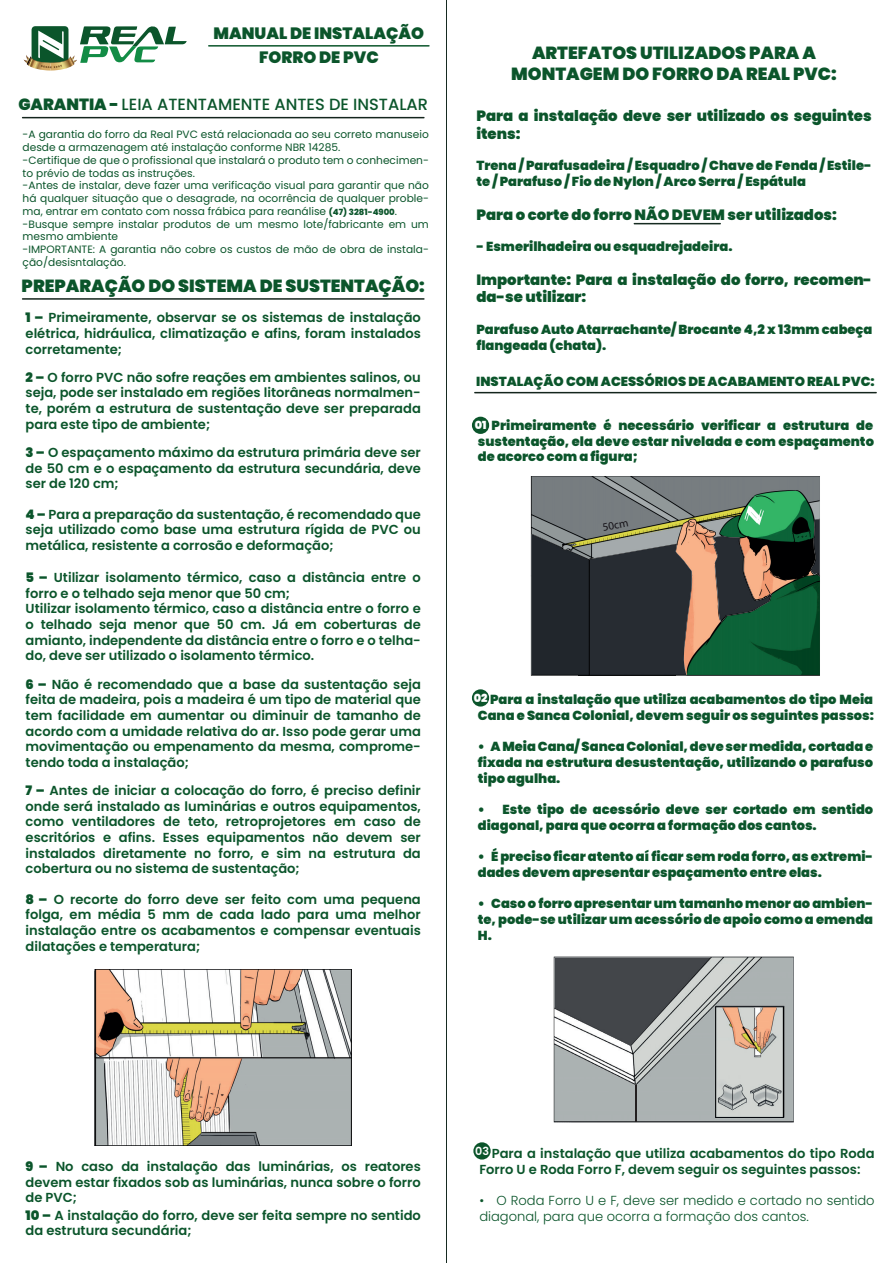
<style>
.page{position:relative;width:893px;height:1263px;background:#fff}
.page>*{position:absolute;margin:0;border:0;box-sizing:border-box;transform-origin:0 0}
.t1{font:900 17.55px/21px "Poppins";color:#0b552b;text-align:center}
.t2{font:900 16.35px/23.4px "Poppins";color:#0b552b;text-align:center}
.t3{font:500 16.2px "Poppins";color:#0b552b}
.t4{font:900 14.85px/17.9px "Poppins";color:#0b552b}
.t5{font:600 13.05px/15.8px "Poppins";color:#0b552b;text-align:justify}
.t6{font:900 13.05px/15.8px "Poppins";color:#0b552b}
.t7{font:300 13.05px/15.8px "Poppins";color:#0b552b}
.t8{font:700 11.25px "Myriad Pro";color:#161319}
.t9{font:900 11.1px "Poppins";color:#fff}
.t10{font:600 11.1px "Poppins";color:#fff}
.t11{font:10.65px/12.8px "Poppins";color:#0b552b}
.s1{font-weight:900}
.s2{font-weight:800;font-size:8.55px}
</style>
<div class="page">
<hr style="left:208px;top:45px;width:222px;height:2px;background:#0b552b">
<hr style="left:22px;top:298px;width:403px;height:2px;background:#14251d">
<hr style="left:22px;top:117px;width:403px;height:1px;background:#14251d">
<img style="left:95px;top:969px;width:257px;height:177px">
<svg style="left:24px;top:26px;width:163px;height:45px"></svg>
<div style="left:472px;top:417px;width:17px;height:17px;background:#0b552b;border-radius:50%"></div>
<hr style="left:634px;top:223px;width:87px;height:1px;background:#162b21">
<hr style="left:474px;top:392px;width:403px;height:1px;background:#14251d">
<img style="left:531px;top:476px;width:289px;height:100px">
<img style="left:676px;top:576px;width:144px;height:100px">
<img style="left:579px;top:675px;width:97px;height:1px">
<div style="left:472px;top:689px;width:17px;height:17px;background:#0b552b;border-radius:50%"></div>
<div style="left:473px;top:1142px;width:18px;height:17px;background:#0b552b;border-radius:50%"></div>
<svg style="left:745px;top:505px;width:16px;height:19px"></svg>
<img style="left:531px;top:534px;width:161px;height:141px">
<img style="left:811px;top:519px;width:9px;height:57px">
<img style="left:713px;top:536px;width:58px;height:86px">
<svg style="left:596px;top:520px;width:45px;height:16px"></svg>
<img style="left:554px;top:957px;width:240px;height:165px">
<img style="left:555px;top:958px;width:156px;height:88px">
<hr style="left:635px;top:1085px;width:1px;height:36px;background:#231f20">
<img style="left:715px;top:1006px;width:68px;height:111px">
<p class="t2" style="left:213px;top:22px;width:212px">MANUAL DE INSTALAÇÃO<br>FORRO DE PVC</p>
<p class="t3" style="left:18px;top:95px;width:411px"><span class="s1">GARANTIA -</span> LEIA ATENTAMENTE ANTES DE INSTALAR</p>
<p class="t11" style="left:23px;top:128px;width:408px">-A garantia do forro da Real PVC está relacionada ao seu correto manuseio desde a armazenagem até instalação conforme NBR 14285.<br>-Certifique de que o profissional que instalará o produto tem o conhecimen&shy;to prévio de todas as instruções.<br>-Antes de instalar, deve fazer uma verificação visual para garantir que não há qualquer situação que o desagrade, na ocorrência de qualquer proble&shy;ma, entrar em contato com nossa frábica para reanálise <span class="s2">(47) 3281-4900</span>. -Busque sempre instalar produtos de um mesmo lote/fabricante em um mesmo ambiente<br>-IMPORTANTE: A garantia não cobre os custos de mão de obra de instala&shy;ção/desisntalação.</p>
<h1 class="t1" style="left:22px;top:275px;width:405px">PREPARAÇÃO DO SISTEMA DE SUSTENTAÇÃO:</h1>
<p class="t5" style="left:26px;top:310px;width:397px"><span class="s1">1 –</span> Primeiramente, observar se os sistemas de instalação elétrica, hidráulica, climatização e afins, foram instalados corretamente;</p>
<p class="t5" style="left:26px;top:369px;width:397px"><span class="s1">2 –</span> O forro PVC não sofre reações em ambientes salinos, ou seja, pode ser instalado em regiões litorâneas normalmen&shy;te, porém a estrutura de sustentação deve ser preparada para este tipo de ambiente;</p>
<p class="t5" style="left:26px;top:444px;width:397px"><span class="s1">3 –</span> O espaçamento máximo da estrutura primária deve ser de 50 cm e o espaçamento da estrutura secundária, deve ser de 120 cm;</p>
<p class="t5" style="left:26px;top:506px;width:397px"><span class="s1">4 –</span> Para a preparação da sustentação, é recomendado que seja utilizado como base uma estrutura rígida de PVC ou metálica, resistente a corrosão e deformação;</p>
<p class="t5" style="left:26px;top:569px;width:397px;text-align:left"><span class="s1">5 –</span> Utilizar isolamento térmico, caso a distância entre o forro e o telhado seja menor que 50 cm;<br>Utilizar isolamento térmico, caso a distância entre o forro e o telhado seja menor que 50 cm. Já em coberturas de amianto, independente da distância entre o forro e o telha&shy;do, deve ser utilizado o isolamento térmico.</p>
<p class="t5" style="left:26px;top:676px;width:397px"><span class="s1">6 –</span> Não é recomendado que a base da sustentação seja feita de madeira, pois a madeira é um tipo de material que tem facilidade em aumentar ou diminuir de tamanho de acordo com a umidade relativa do ar. Isso pode gerar uma movimentação ou empenamento da mesma, comprome&shy;tendo toda a instalação;</p>
<p class="t5" style="left:26px;top:783px;width:397px"><span class="s1">7 –</span> Antes de iniciar a colocação do forro, é preciso definir onde será instalado as luminárias e outros equipamentos, como ventiladores de teto, retroprojetores em caso de escritórios e afins. Esses equipamentos não devem ser instalados diretamente no forro, e sim na estrutura da cobertura ou no sistema de sustentação;</p>
<p class="t5" style="left:26px;top:891px;width:397px"><span class="s1">8 –</span> O recorte do forro deve ser feito com uma pequena folga, em média 5 mm de cada lado para uma melhor instalação entre os acabamentos e compensar eventuais dilatações e temperatura;</p>
<h1 class="t1" style="left:511px;top:43px;width:327px">ARTEFATOS UTILIZADOS PARA A<br>MONTAGEM DO FORRO DA REAL PVC:</h1>
<p class="t4" style="left:476px;top:107px;width:397px">Para a instalação deve ser utilizado os seguintes itens:</p>
<p class="t6" style="left:476px;top:158px;width:397px">Trena / Parafusadeira / Esquadro / Chave de Fenda / Estile&shy;te / Parafuso / Fio de Nylon / Arco Serra / Espátula</p>
<p class="t4" style="left:476px;top:206px;width:362px">Para o corte do forro NÃO DEVEM ser utilizados:</p>
<p class="t6" style="left:476px;top:239px;width:258px">- Esmerilhadeira ou esquadrejadeira.</p>
<p class="t4" style="left:476px;top:270px;width:397px">Importante: Para a instalação do forro, recomen&shy;da-se utilizar:</p>
<p class="t6" style="left:476px;top:321px;width:398px">Parafuso Auto Atarrachante/ Brocante 4,2 x 13mm cabeça flangeada (chata).</p>
<p class="t6" style="left:476px;top:374px;width:400px">INSTALAÇÃO COM ACESSÓRIOS DE ACABAMENTO REAL PVC:</p>
<p class="t6" style="left:478px;top:418px;width:398px;text-align:justify;text-indent:14px">Primeiramente é necessário verificar a estrutura de sustentação, ela deve estar nivelada e com espaçamento de acorco com a figura;</p>
<p class="t9" style="left:475px;top:419px;width:13px">01</p>
<p class="t8" style="left:601px;top:521px;width:28px;rotate:-12deg">50cm</p>
<p class="t6" style="left:478px;top:692px;width:398px;text-align:right">Para a instalação que utiliza acabamentos do tipo Meia<br>Cana e Sanca Colonial, devem seguir os seguintes passos:</p>
<p class="t6" style="left:478px;top:739px;width:397px;text-align:justify">• A Meia Cana/ Sanca Colonial, deve ser medida, cortada e fixada na estrutura desustentação, utilizando o parafuso tipo agulha.</p>
<p class="t6" style="left:478px;top:801px;width:397px">• Este tipo de acessório deve ser cortado em sentido diagonal, para que ocorra a formação dos cantos.</p>
<p class="t6" style="left:478px;top:849px;width:397px">• É preciso ficar atento aí ficar sem roda forro, as extremi&shy;dades devem apresentar espaçamento entre elas.</p>
<p class="t6" style="left:478px;top:896px;width:397px;text-align:justify">• Caso o forro apresentar um tamanho menor ao ambien&shy;te, pode-se utilizar um acessório de apoio como a emenda H.</p>
<p class="t9" style="left:474px;top:692px;width:15px">02</p>
<p class="t5" style="left:26px;top:1158px;width:397px"><span class="s1">9 –</span> No caso da instalação das luminárias, os reatores devem estar fixados sob as luminárias, nunca sobre o forro de PVC;</p>
<p class="t5" style="left:26px;top:1207px;width:397px"><span class="s1">10 –</span> A instalação do forro, deve ser feita sempre no sentido da estrutura secundária;</p>
<p class="t10" style="left:475px;top:1144px;width:15px">03</p>
<p class="t5" style="left:479px;top:1146px;width:397px;text-indent:12px">Para a instalação que utiliza acabamentos do tipo Roda<br>Forro U e Roda Forro F, devem seguir os seguintes passos:</p>
<p class="t7" style="left:479px;top:1193px;width:397px">• O Roda Forro U e F, deve ser medido e cortado no sentido diagonal, para que ocorra a formação dos cantos.</p>
</div>
